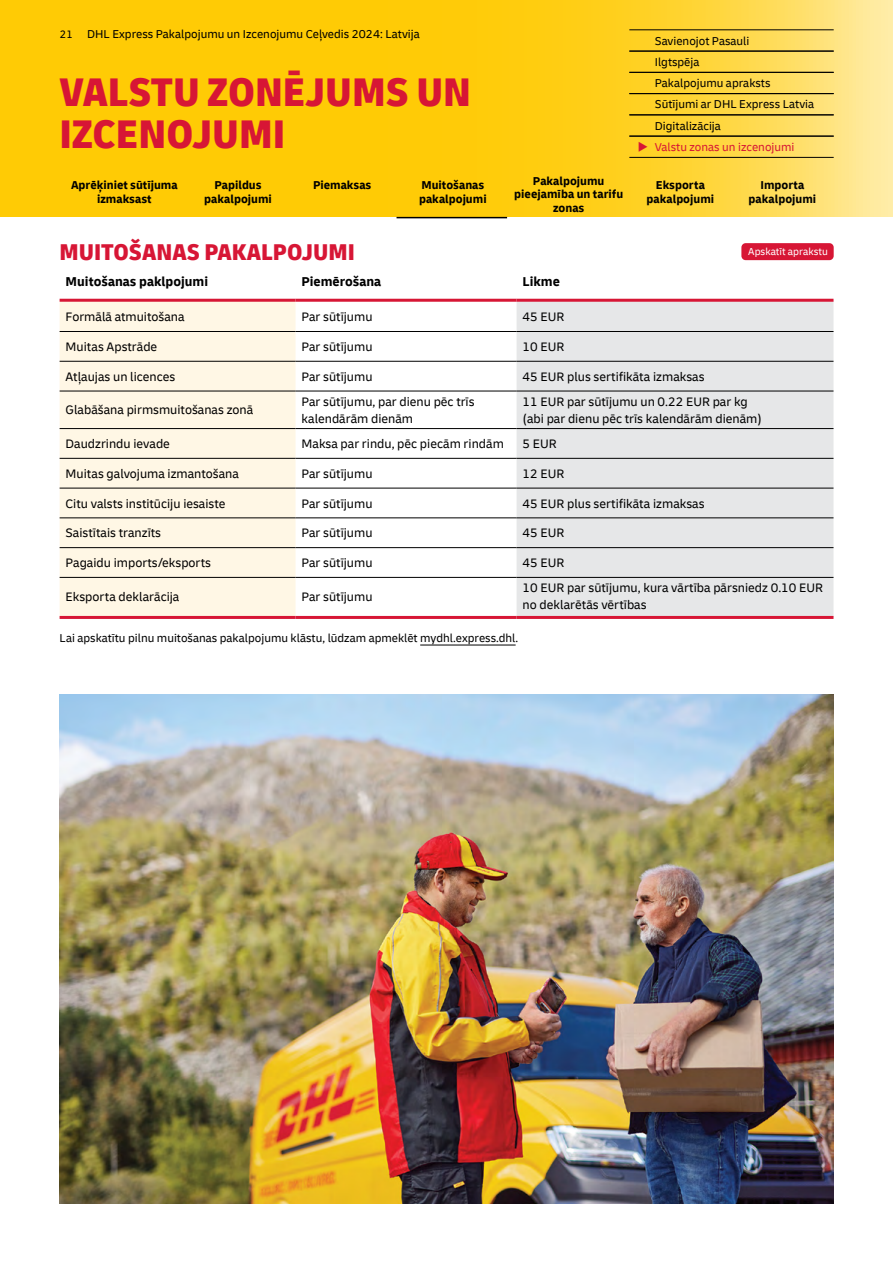
<style>
.page{position:relative;width:893px;height:1263px;background:#fff}
.page>*{position:absolute;margin:0;border:0;box-sizing:border-box;transform-origin:0 0}
.t1{font:900 condensed 42px/42px "Delivery";color:#d71635}
.H3_Secondary_headline{font:900 condensed 24px "Delivery";color:#d71635}
.H4_Paragraph_header{font:700 13.5px "Delivery";color:#000}
.P_Table_text{font:12.9px/16.5px "Delivery";color:#000}
.NOTE_Footer_text{font:12px/21.3px "Delivery";color:#000}
.t2{font:700 12px/13.5px "Delivery";color:#000;text-align:center}
.t3{font:12px "Delivery";color:#d71635}
.t4{font:11.25px "Delivery";color:#000}
.P_Copy_text{font:10.5px "Delivery";color:#fff}
</style>
<div class="page">
<svg style="left:0;top:0;width:893px;height:217px;background:#fecf20"></svg>
<hr style="left:629px;top:30px;width:205px;height:1px;background:#000">
<hr style="left:629px;top:51px;width:205px;height:1px;background:#000">
<hr style="left:629px;top:72px;width:205px;height:1px;background:#000">
<hr style="left:629px;top:93px;width:205px;height:1px;background:#000">
<hr style="left:629px;top:115px;width:205px;height:1px;background:#000">
<hr style="left:629px;top:136px;width:205px;height:1px;background:#000">
<hr style="left:629px;top:157px;width:205px;height:1px;background:#000">
<hr style="left:396px;top:217px;width:111px;height:1px;background:#000">
<div style="left:741px;top:243px;width:93px;height:17px;background:#d71635;border-radius:4px"></div>
<div style="left:60px;top:302px;width:236px;height:314px;background:#fff7e5"></div>
<div style="left:517px;top:302px;width:316px;height:314px;background:#e6e7e8"></div>
<hr style="left:60px;top:299px;width:236px;height:3px;background:#d71635">
<hr style="left:296px;top:299px;width:221px;height:3px;background:#d71635">
<hr style="left:517px;top:299px;width:316px;height:3px;background:#d71635">
<hr style="left:60px;top:361px;width:236px;height:1px;background:#000">
<hr style="left:296px;top:361px;width:221px;height:1px;background:#000">
<hr style="left:517px;top:361px;width:316px;height:1px;background:#000">
<hr style="left:60px;top:331px;width:236px;height:1px;background:#000">
<hr style="left:296px;top:331px;width:221px;height:1px;background:#000">
<hr style="left:517px;top:331px;width:316px;height:1px;background:#000">
<hr style="left:60px;top:616px;width:236px;height:3px;background:#d71635">
<hr style="left:296px;top:616px;width:221px;height:3px;background:#d71635">
<hr style="left:517px;top:616px;width:316px;height:3px;background:#d71635">
<hr style="left:60px;top:391px;width:236px;height:1px;background:#000">
<hr style="left:296px;top:391px;width:221px;height:1px;background:#000">
<hr style="left:517px;top:391px;width:316px;height:1px;background:#000">
<hr style="left:60px;top:428px;width:236px;height:1px;background:#000">
<hr style="left:296px;top:428px;width:221px;height:1px;background:#000">
<hr style="left:517px;top:428px;width:316px;height:1px;background:#000">
<hr style="left:60px;top:458px;width:236px;height:1px;background:#000">
<hr style="left:296px;top:458px;width:221px;height:1px;background:#000">
<hr style="left:517px;top:458px;width:316px;height:1px;background:#000">
<hr style="left:60px;top:488px;width:236px;height:1px;background:#000">
<hr style="left:296px;top:488px;width:221px;height:1px;background:#000">
<hr style="left:517px;top:488px;width:316px;height:1px;background:#000">
<hr style="left:60px;top:518px;width:236px;height:1px;background:#000">
<hr style="left:296px;top:518px;width:221px;height:1px;background:#000">
<hr style="left:517px;top:518px;width:316px;height:1px;background:#000">
<hr style="left:60px;top:547px;width:236px;height:1px;background:#000">
<hr style="left:296px;top:547px;width:221px;height:1px;background:#000">
<hr style="left:517px;top:547px;width:316px;height:1px;background:#000">
<hr style="left:60px;top:577px;width:236px;height:1px;background:#000">
<hr style="left:296px;top:577px;width:221px;height:1px;background:#000">
<hr style="left:517px;top:577px;width:316px;height:1px;background:#000">
<hr style="left:420px;top:645px;width:96px;height:1px;background:#000">
<img style="left:60px;top:694px;width:774px;height:509px">
<p class="NOTE_Footer_text" style="left:87px;top:24px;width:334px">DHL Express Pakalpojumu un Izcenojumu Ceļvedis 2024: Latvija</p>
<h1 class="t1" style="left:60px;top:71px;width:413px">VALSTU ZONĒJUMS UN<br>IZCENOJUMI</h1>
<p class="t4" style="left:60px;top:28px;width:14px">21</p>
<p class="NOTE_Footer_text" style="left:655px;top:30px;width:161px">Savienojot Pasauli<br>Ilgtspēja<br>Pakalpojumu apraksts<br>Sūtījumi ar DHL Express Latvia<br>Digitalizācija</p>
<p class="t3" style="left:638px;top:140px;width:158px">◆ Valstu zonas un izcenojumi</p>
<p class="t2" style="left:71px;top:178px;width:108px">Aprēķiniet sūtījuma izmaksast</p>
<p class="t2" style="left:204px;top:178px;width:69px">Papildus pakalpojumi</p>
<p class="t2" style="left:313px;top:178px;width:60px">Piemaksas</p>
<p class="t2" style="left:419px;top:178px;width:69px;text-align:left">Muitošanas pakalpojumi</p>
<p class="t2" style="left:514px;top:174px;width:110px">Pakalpojumu pieejamība un tarifu zonas</p>
<p class="t2" style="left:647px;top:178px;width:69px">Eksporta pakalpojumi</p>
<p class="t2" style="left:749px;top:178px;width:69px">Importa pakalpojumi</p>
<h3 class="H3_Secondary_headline" style="left:60px;top:236px;width:297px">MUITOŠANAS PAKALPOJUMI</h3>
<p class="P_Copy_text" style="left:748px;top:245px;width:81px">Apskatīt aprakstu</p>
<h4 class="H4_Paragraph_header" style="left:66px;top:273px;width:144px">Muitošanas paklpojumi</h4>
<h4 class="H4_Paragraph_header" style="left:302px;top:273px;width:81px">Piemērošana</h4>
<h4 class="H4_Paragraph_header" style="left:523px;top:273px;width:39px">Likme</h4>
<p class="P_Table_text" style="left:66px;top:309px;width:121px">Formālā atmuitošana</p>
<p class="P_Table_text" style="left:302px;top:309px;width:73px">Par sūtījumu</p>
<p class="P_Table_text" style="left:523px;top:309px;width:43px">45 EUR</p>
<p class="P_Table_text" style="left:66px;top:338px;width:93px">Muitas Apstrāde</p>
<p class="P_Table_text" style="left:302px;top:338px;width:73px">Par sūtījumu</p>
<p class="P_Table_text" style="left:523px;top:338px;width:43px">10 EUR</p>
<p class="P_Table_text" style="left:66px;top:368px;width:111px">Atļaujas un licences</p>
<p class="P_Table_text" style="left:302px;top:368px;width:73px">Par sūtījumu</p>
<p class="P_Table_text" style="left:523px;top:368px;width:184px">45 EUR plus sertifikāta izmaksas</p>
<p class="P_Table_text" style="left:66px;top:402px;width:189px">Glabāšana pirmsmuitošanas zonā</p>
<p class="P_Table_text" style="left:302px;top:393px;width:175px">Par sūtījumu, par dienu pēc trīs kalendārām dienām</p>
<p class="P_Table_text" style="left:523px;top:393px;width:241px">11 EUR par sūtījumu un 0.22 EUR par kg (abi par dienu pēc trīs kalendārām dienām)</p>
<p class="P_Table_text" style="left:66px;top:435px;width:106px">Daudzrindu ievade</p>
<p class="P_Table_text" style="left:302px;top:435px;width:204px">Maksa par rindu, pēc piecām rindām</p>
<p class="P_Table_text" style="left:523px;top:435px;width:36px">5 EUR</p>
<p class="P_Table_text" style="left:66px;top:465px;width:175px">Muitas galvojuma izmantošana</p>
<p class="P_Table_text" style="left:302px;top:465px;width:73px">Par sūtījumu</p>
<p class="P_Table_text" style="left:523px;top:465px;width:43px">12 EUR</p>
<p class="P_Table_text" style="left:66px;top:495px;width:161px">Citu valsts institūciju iesaiste</p>
<p class="P_Table_text" style="left:302px;top:495px;width:73px">Par sūtījumu</p>
<p class="P_Table_text" style="left:523px;top:495px;width:184px">45 EUR plus sertifikāta izmaksas</p>
<p class="P_Table_text" style="left:66px;top:525px;width:97px">Saistītais tranzīts</p>
<p class="P_Table_text" style="left:302px;top:525px;width:73px">Par sūtījumu</p>
<p class="P_Table_text" style="left:523px;top:525px;width:43px">45 EUR</p>
<p class="P_Table_text" style="left:66px;top:554px;width:147px">Pagaidu imports/eksports</p>
<p class="P_Table_text" style="left:302px;top:554px;width:73px">Par sūtījumu</p>
<p class="P_Table_text" style="left:523px;top:554px;width:43px">45 EUR</p>
<p class="P_Table_text" style="left:66px;top:588px;width:115px">Eksporta deklarācija</p>
<p class="P_Table_text" style="left:302px;top:588px;width:73px">Par sūtījumu</p>
<p class="P_Table_text" style="left:523px;top:580px;width:302px">10 EUR par sūtījumu, kura vārtība pārsniedz 0.10 EUR no deklarētās vērtības</p>
<p class="NOTE_Footer_text" style="left:60px;top:627px;width:460px">Lai apskatītu pilnu muitošanas pakalpojumu klāstu, lūdzam apmeklēt mydhl.express.dhl.</p>
</div>
